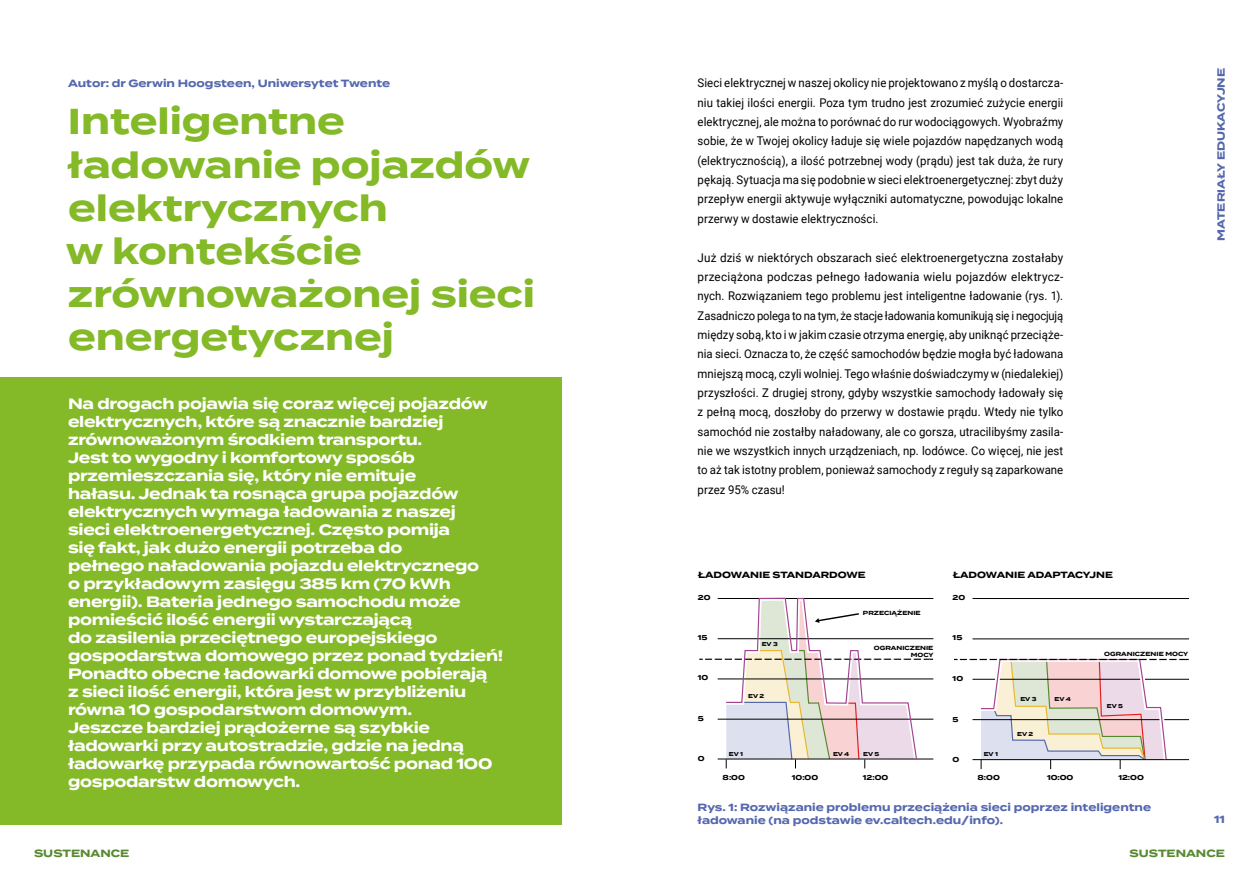
<style>
.page{position:relative;width:1259px;height:893px;background:#fff}
.page>*{position:absolute;margin:0;border:0;box-sizing:border-box;transform-origin:0 0}
.t1{font:700 36px/43.2px "Termina";color:#84b927}
.t2{font:700 15px/18px "Termina";letter-spacing:-.02em;color:#fff}
.t3{font:12px/19.4px "Roboto";letter-spacing:.005em;color:#000;text-align:justify}
.t4{font:12px/19.4px "Roboto";letter-spacing:.005em;color:#000;text-align:justify;scale:.95 1}
.t5{font:700 10.5px/12.6px "Termina";color:#5567ae}
.t6{font:700 10.5px "Termina";color:#588930}
.t7{font:700 9px "Termina";color:#000}
.t8{font:700 7.2px "Termina";color:#000}
.t9{font:700 7.05px "Termina";color:#000}
.t10{font:700 6px "Termina";color:#000}
.t11{font:700 5.85px/7.1px "Termina";color:#000;text-align:right}
.t12{font:700 5.7px "Termina";color:#000}
</style>
<div class="page">
<div style="left:0;top:378px;width:561px;height:447px;background:#84b927"></div>
<svg style="left:699px;top:597px;width:234px;height:171px"></svg>
<hr style="left:972px;top:719px;width:217px;height:1px;background:#000">
<hr style="left:972px;top:759px;width:217px;height:1px;background:#000">
<hr style="left:972px;top:679px;width:217px;height:1px;background:#000">
<hr style="left:972px;top:639px;width:217px;height:1px;background:#000">
<hr style="left:972px;top:598px;width:217px;height:1px;background:#000">
<svg style="left:954px;top:658px;width:234px;height:111px"></svg>
<p class="t5" style="left:68px;top:77px;width:324px">Autor: dr Gerwin Hoogsteen, Uniwersytet Twente</p>
<h1 class="t1" style="left:66px;top:101px;width:470px">Inteligentne ładowanie pojazdów elektrycznych<br>w kontekście zrównoważonej sieci energetycznej</h1>
<p class="t2" style="left:68px;top:395px;width:437px">Na drogach pojawia się coraz więcej pojazdów elektrycznych, które są znacznie bardziej zrównoważonym środkiem transportu.<br>Jest to wygodny i komfortowy sposób przemieszczania się, który nie emituje<br>hałasu. Jednak ta rosnąca grupa pojazdów elektrycznych wymaga ładowania z naszej<br>sieci elektroenergetycznej. Często pomija<br>się fakt, jak dużo energii potrzeba do<br>pełnego naładowania pojazdu elektrycznego<br>o przykładowym zasięgu 385 km (70 kWh energii). Bateria jednego samochodu może pomieścić ilość energii wystarczającą<br>do zasilenia przeciętnego europejskiego gospodarstwa domowego przez ponad tydzień!<br>Ponadto obecne ładowarki domowe pobierają<br>z sieci ilość energii, która jest w przybliżeniu równa 10 gospodarstwom domowym.<br>Jeszcze bardziej prądożerne są szybkie ładowarki przy autostradzie, gdzie na jedną ładowarkę przypada równowartość ponad 100 gospodarstw domowych.</p>
<p class="t4" style="left:697px;top:73px;width:386px">Sieci elektrycznej w naszej okolicy nie projektowano z myślą o dostarcza&shy;niu takiej ilości energii. Poza tym trudno jest zrozumieć zużycie energii elektrycznej, ale można to porównać do rur wodociągowych. Wyobraźmy sobie, że w Twojej okolicy ładuje się wiele pojazdów napędzanych wodą (elektrycznością), a ilość potrzebnej wody (prądu) jest tak duża, że rury pękają. Sytuacja ma się podobnie w sieci elektroenergetycznej: zbyt duży przepływ energii aktywuje wyłączniki automatyczne, powodując lokalne przerwy w dostawie elektryczności.</p>
<p class="t3" style="left:697px;top:247px;width:367px">Już dziś w niektórych obszarach sieć elektroenergetyczna zostałaby przeciążona podczas pełnego ładowania wielu pojazdów elektrycz&shy;nych. Rozwiązaniem tego problemu jest inteligentne ładowanie (rys. 1).<br>Zasadniczo polega to na tym, że stacje ładowania komunikują się i negocjują między sobą, kto i w jakim czasie otrzyma energię, aby uniknąć przeciąże&shy;nia sieci. Oznacza to, że część samochodów będzie mogła być ładowana mniejszą mocą, czyli wolniej. Tego właśnie doświadczymy w (niedalekiej) przyszłości. Z drugiej strony, gdyby wszystkie samochody ładowały się z pełną mocą, doszłoby do przerwy w dostawie prądu. Wtedy nie tylko samochód nie zostałby naładowany, ale co gorsza, utracilibyśmy zasila&shy;nie we wszystkich innych urządzeniach, np. lodówce. Co więcej, nie jest to aż tak istotny problem, ponieważ samochody z reguły są zaparkowane przez 95% czasu!</p>
<p class="t5" style="left:1215px;top:241px;width:174px;rotate:-90deg">MATERIAŁY EDUKACYJNE</p>
<p class="t7" style="left:698px;top:568px;width:169px">ŁADOWANIE STANDARDOWE</p>
<p class="t7" style="left:952px;top:568px;width:162px">ŁADOWANIE ADAPTACYJNE</p>
<p class="t9" style="left:698px;top:592px;width:14px">20</p>
<p class="t9" style="left:698px;top:632px;width:11px">15</p>
<p class="t9" style="left:698px;top:673px;width:12px">10</p>
<p class="t9" style="left:698px;top:713px;width:8px">5</p>
<p class="t9" style="left:698px;top:753px;width:8px">0</p>
<p class="t12" style="left:761px;top:640px;width:18px">EV 3</p>
<p class="t12" style="left:748px;top:692px;width:18px">EV 2</p>
<p class="t12" style="left:729px;top:749px;width:16px">EV 1</p>
<p class="t12" style="left:833px;top:749px;width:18px">EV 4</p>
<p class="t8" style="left:952px;top:592px;width:14px">20</p>
<p class="t8" style="left:952px;top:632px;width:11px">15</p>
<p class="t8" style="left:952px;top:673px;width:12px">10</p>
<p class="t8" style="left:952px;top:714px;width:8px">5</p>
<p class="t8" style="left:952px;top:754px;width:8px">0</p>
<p class="t11" style="left:863px;top:610px;width:59px">PRZECIĄŻENIE</p>
<p class="t11" style="left:874px;top:644px;width:61px">OGRANICZENIE<br>MOCY</p>
<p class="t12" style="left:863px;top:749px;width:18px">EV 5</p>
<p class="t12" style="left:983px;top:750px;width:16px">EV 1</p>
<p class="t12" style="left:1020px;top:695px;width:18px">EV 3</p>
<p class="t12" style="left:1017px;top:730px;width:18px">EV 2</p>
<p class="t12" style="left:1054px;top:695px;width:18px">EV 4</p>
<p class="t10" style="left:1104px;top:649px;width:86px">OGRANICZENIE MOCY</p>
<p class="t12" style="left:1107px;top:702px;width:18px">EV 5</p>
<p class="t9" style="left:722px;top:772px;width:24px">8:00</p>
<p class="t9" style="left:792px;top:772px;width:28px">10:00</p>
<p class="t9" style="left:863px;top:772px;width:27px">12:00</p>
<p class="t8" style="left:977px;top:772px;width:24px">8:00</p>
<p class="t8" style="left:1047px;top:772px;width:28px">10:00</p>
<p class="t8" style="left:1118px;top:772px;width:27px">12:00</p>
<p class="t5" style="left:697px;top:801px;width:455px">Rys. 1: Rozwiązanie problemu przeciążenia sieci poprzez inteligentne ładowanie (na podstawie ev.caltech.edu/info).</p>
<p class="t5" style="left:1214px;top:813px;width:12px">11</p>
<p class="t6" style="left:34px;top:845px;width:97px">SUSTENANCE</p>
<p class="t6" style="left:1129px;top:845px;width:97px">SUSTENANCE</p>
</div>
